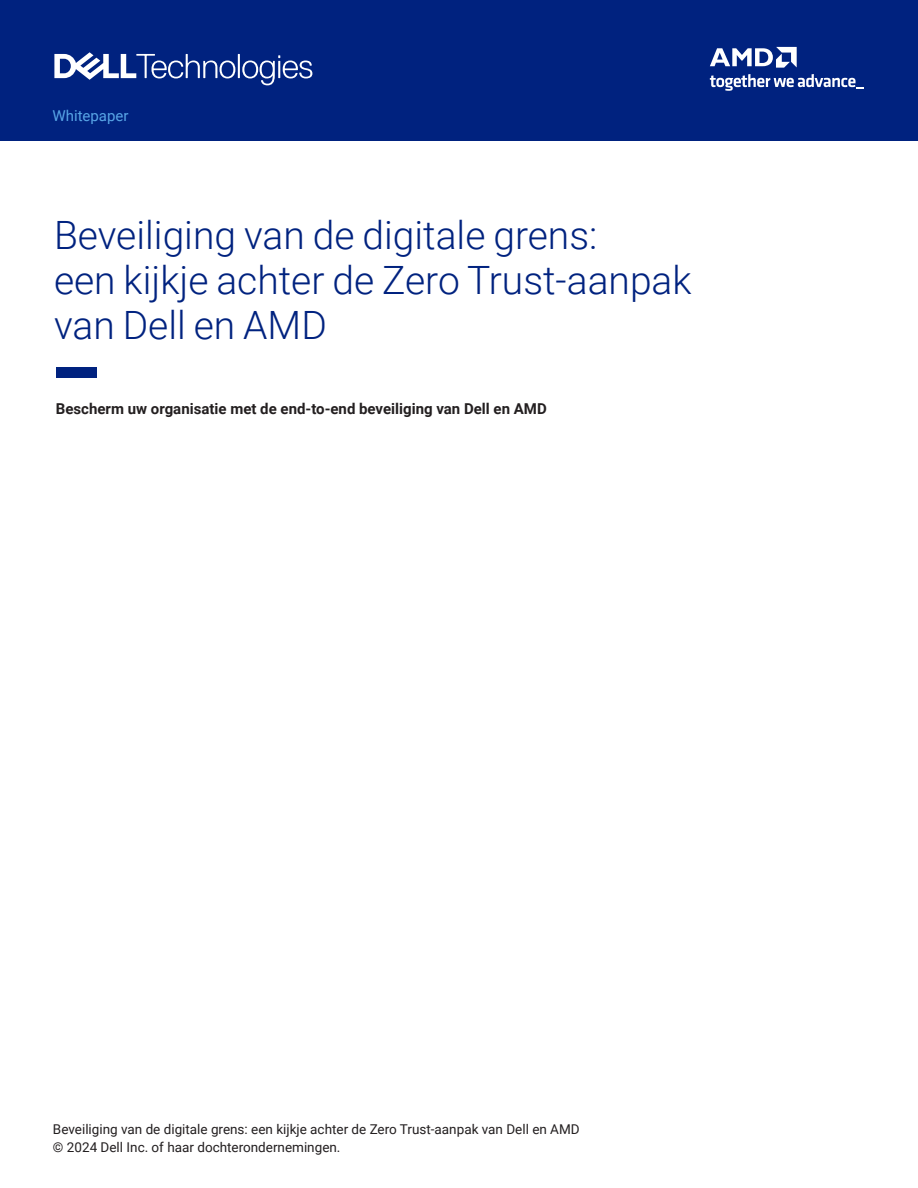
<style>
.page{position:relative;width:918px;height:1188px;background:#fff}
.page>*{position:absolute;margin:0;border:0;box-sizing:border-box;transform-origin:0 0}
.t1{font:300 39px/45px "Roboto";color:#00227f}
.t2{font:700 15px "Roboto";color:#231f20}
.t3{font:15px "Roboto";color:#58a5e6}
.t4{font:13.5px/18px "Roboto";color:#231f20}
</style>
<div class="page">
<div style="left:0;top:0;width:918px;height:141px;background:#00227f"></div>
<svg style="left:54px;top:52px;width:258px;height:33px"></svg>
<div style="left:56px;top:367px;width:41px;height:11px;background:#00227f"></div>
<svg style="left:710px;top:47px;width:87px;height:21px"></svg>
<svg style="left:710px;top:74px;width:154px;height:17px"></svg>
<p class="t3" style="left:52px;top:105px;width:78px">Whitepaper</p>
<p class="t1" style="left:54px;top:211px;width:639px">Beveiliging van de digitale grens:<br>een kijkje achter de Zero Trust-aanpak van Dell en AMD</p>
<p class="t2" style="left:56px;top:398px;width:492px">Bescherm uw organisatie met de end-to-end beveiliging van Dell en AMD</p>
<p class="t4" style="left:53px;top:1120px;width:528px">Beveiliging van de digitale grens: een kijkje achter de Zero Trust-aanpak van Dell en AMD © 2024 Dell Inc. of haar dochterondernemingen.</p>
</div>
